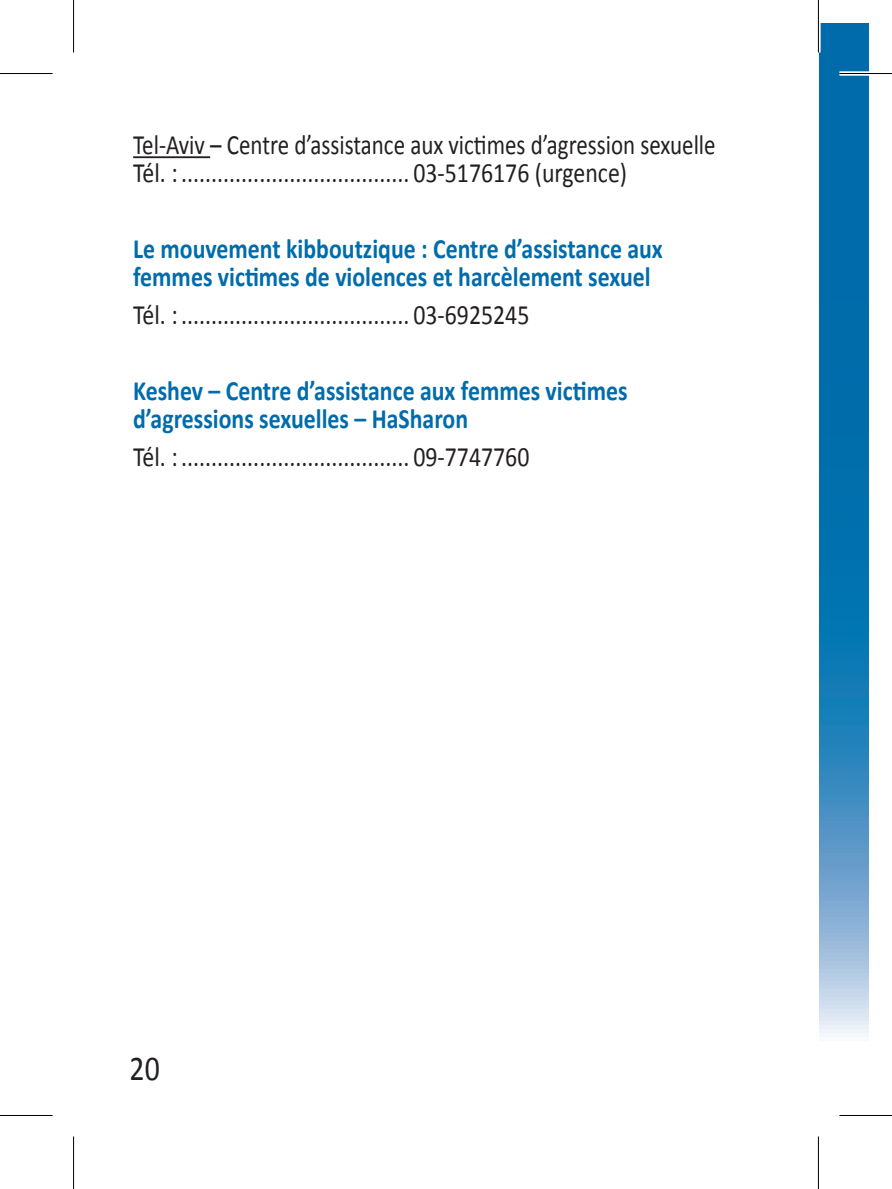
<style>
.page{position:relative;width:892px;height:1189px;background:#fff}
.page>*{position:absolute;margin:0;border:0;box-sizing:border-box;transform-origin:0 0}
.t1{font:35px "Calibri";color:#231f20;scale:.85 1}
.t2{font:700 28px/28px "Calibri";color:#006cab;scale:.85 1}
.t3{font:28px/28px "Calibri";color:#231f20;scale:.82 1}
.t4{font:28px "Calibri";color:#231f20;scale:.85 1}
</style>
<div class="page">
<hr style="left:133px;top:156px;width:77px;height:2px;background:#231f20">
<svg style="left:819px;top:24px;width:48px;height:1013px;background:#2681b8"></svg>
<div style="left:839px;top:71px;width:52px;height:5px;background:#fff"></div>
<div style="left:71px;top:0;width:5px;height:53px;background:#f5f5f5"></div>
<div style="left:71px;top:1136px;width:5px;height:53px;background:#f5f5f5"></div>
<svg style="left:818px;top:0;width:2px;height:53px"></svg>
<svg style="left:818px;top:1136px;width:1px;height:53px"></svg>
<hr style="left:0;top:73px;width:52px;height:1px;background:#000">
<hr style="left:839px;top:73px;width:52px;height:1px;background:#000">
<hr style="left:0;top:1115px;width:52px;height:1px;background:#000">
<hr style="left:839px;top:1115px;width:52px;height:1px;background:#000">
<hr style="left:73px;top:0;width:1px;height:53px;background:#000">
<hr style="left:73px;top:1136px;width:1px;height:53px;background:#000">
<hr style="left:817px;top:0;width:1px;height:53px;background:#000">
<hr style="left:817px;top:1136px;width:1px;height:53px;background:#000">
<p class="t3" style="left:133px;top:129px;width:711px">Tel-Aviv – Centre d’assistance aux victimes d’agression sexuelle<br>Tél. : ...................................... 03-5176176 (urgence)</p>
<p class="t2" style="left:133px;top:233px;width:624px">Le mouvement kibboutzique : Centre d’assistance aux femmes victimes de violences et harcèlement sexuel</p>
<p class="t4" style="left:133px;top:297px;width:467px">Tél. : ...................................... 03-6925245</p>
<p class="t2" style="left:133px;top:375px;width:583px">Keshev – Centre d’assistance aux femmes victimes d’agressions sexuelles – HaSharon</p>
<p class="t4" style="left:133px;top:439px;width:467px">Tél. : ...................................... 09-7747760</p>
<p class="t1" style="left:130px;top:1046px;width:37px">20</p>
</div>
